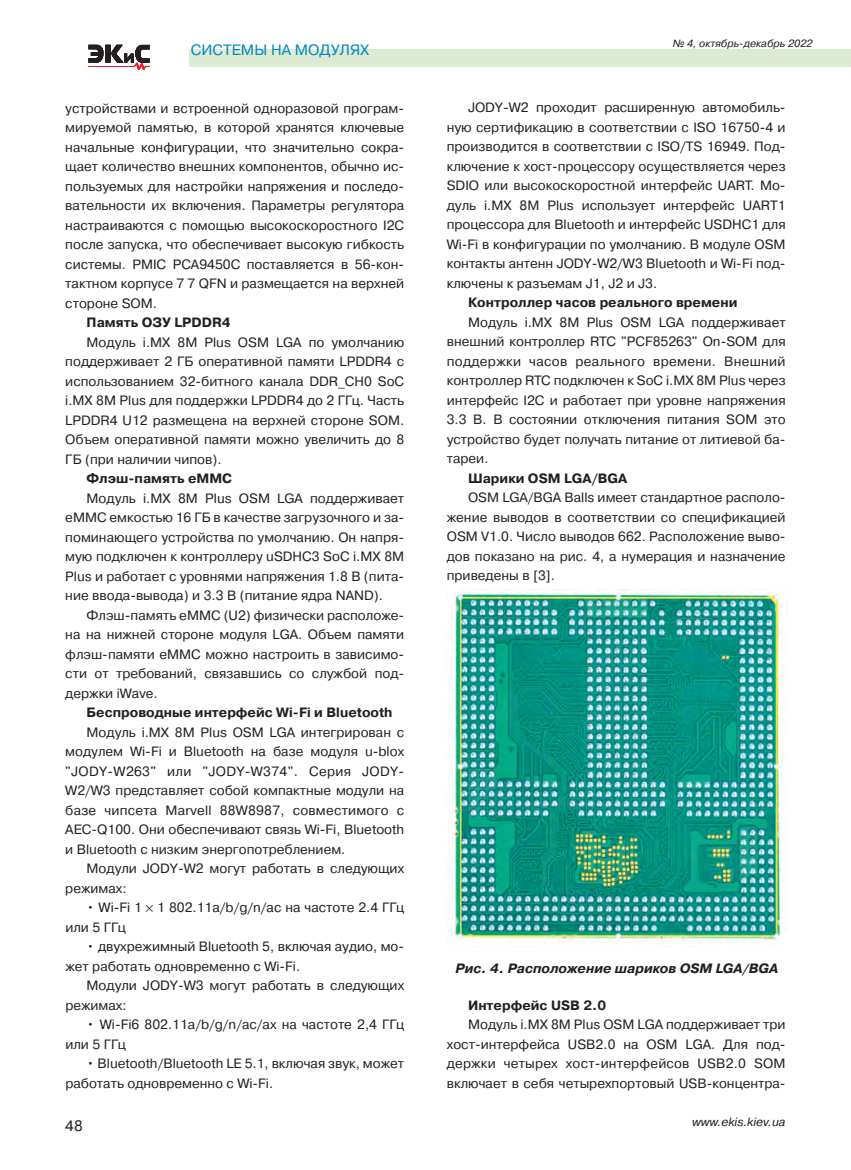
<style>
.page{position:relative;width:851px;height:1170px;background:#fff}
.page>*{position:absolute;margin:0;border:0;box-sizing:border-box;transform-origin:0 0}
.t1{font:15px "Pragmatica C";color:#0088bf}
.t2{font:15px "Pragmatica C";color:#231f20}
.t3{font:13.5px/19.5px "Pragmatica C";color:#231f20;text-align:justify}
.t4{font:700 13.5px "Pragmatica C";color:#231f20}
.t5{font:italic 700 13.5px "Pragmatica C";color:#231f20}
.t6{font:italic 12px "Pragmatica C";color:#231f20}
.t7{font:italic 10.5px "Pragmatica C";color:#231f20}
.s1{font-family:"Standard Sym L"}
</style>
<div class="page">
<div style="left:189px;top:50px;width:661px;height:17px;background:#deebd3"></div>
<svg style="left:88px;top:45px;width:61px;height:25px"></svg>
<img style="left:446px;top:591px;width:340px;height:350px">
<p class="t1" style="left:191px;top:42px;width:180px">СИСТЕМЫ НА МОДУЛЯХ</p>
<p class="t7" style="left:672px;top:40px;width:141px">№ 4, октябрь-декабрь 2022</p>
<p class="t3" style="left:65px;top:98px;width:340px">устройствами и встроенной одноразовой програм&shy;мируемой памятью, в которой хранятся ключевые начальные конфигурации, что значительно сокра&shy;щает количество внешних компонентов, обычно ис&shy;пользуемых для настройки напряжения и последо&shy;вательности их включения. Параметры регулятора настраиваются с помощью высокоскоростного I2C после запуска, что обеспечивает высокую гибкость системы. PMIC PCA9450C поставляется в 56-кон&shy;тактном корпусе 7 7 QFN и размещается на верхней стороне SOM.</p>
<p class="t4" style="left:87px;top:317px;width:145px">Память ОЗУ LPDDR4</p>
<p class="t3" style="left:65px;top:332px;width:340px;text-indent:21px">Модуль i.MX 8M Plus OSM LGA по умолчанию поддерживает 2 ГБ оперативной памяти LPDDR4 с использованием 32-битного канала DDR_CH0 SoC i.MX 8M Plus для поддержки LPDDR4 до 2 ГГц. Часть LPDDR4 U12 размещена на верхней стороне SOM.<br>Объем оперативной памяти можно увеличить до 8<br>ГБ (при наличии чипов).</p>
<p class="t4" style="left:87px;top:473px;width:147px">Флэш-память eMMC</p>
<p class="t3" style="left:65px;top:488px;width:340px;text-indent:21px">Модуль i.MX 8M Plus OSM LGA поддерживает eMMC емкостью 16 ГБ в качестве загрузочного и за&shy;поминающего устройства по умолчанию. Он напря&shy;мую подключен к контроллеру uSDHC3 SoC i.MX 8M Plus и работает с уровнями напряжения 1.8 В (пита&shy;ние ввода-вывода) и 3.3 В (питание ядра NAND).</p>
<p class="t3" style="left:65px;top:605px;width:340px;text-indent:21px">Флэш-память eMMC (U2) физически расположе&shy;на на нижней стороне модуля LGA. Объем памяти флэш-памяти eMMC можно настроить в зависимо&shy;сти от требований, связавшись со службой под&shy;держки iWave.</p>
<p class="t4" style="left:87px;top:707px;width:307px">Беспроводные интерфейс Wi-Fi и Bluetooth</p>
<p class="t3" style="left:65px;top:722px;width:340px;text-indent:21px">Модуль i.MX 8M Plus OSM LGA интегрирован с модулем Wi-Fi и Bluetooth на базе модуля u-blox "JODY-W263" или "JODY-W374". Серия JODY-W2/W3 представляет собой компактные модули на базе чипсета Marvell 88W8987, совместимого с AEC-Q100. Они обеспечивают связь Wi-Fi, Bluetooth и Bluetooth с низким энергопотреблением.</p>
<p class="t3" style="left:65px;top:859px;width:340px;text-indent:21px">Модули JODY-W2 могут работать в следующих режимах:</p>
<p class="t3" style="left:65px;top:898px;width:340px;text-indent:21px">• Wi-Fi 1 <span class="s1">×</span> 1 802.11a/b/g/n/ac на частоте 2.4 ГГц или 5 ГГц</p>
<p class="t3" style="left:65px;top:937px;width:340px;text-indent:21px">• двухрежимный Bluetooth 5, включая аудио, мо&shy;жет работать одновременно с Wi-Fi.</p>
<p class="t3" style="left:65px;top:976px;width:340px;text-indent:21px">Модули JODY-W3 могут работать в следующих режимах:</p>
<p class="t3" style="left:65px;top:1015px;width:340px;text-indent:21px">• Wi-Fi6 802.11a/b/g/n/ac/ax на частоте 2,4 ГГц или 5 ГГц</p>
<p class="t3" style="left:65px;top:1054px;width:340px;text-indent:21px">• Bluetooth/Bluetooth LE 5.1, включая звук, может работать одновременно с Wi-Fi.</p>
<p class="t3" style="left:446px;top:98px;width:340px;text-indent:21px">JODY-W2 проходит расширенную автомобиль&shy;ную сертификацию в соответствии с ISO 16750-4 и производится в соответствии с ISO/TS 16949. Под&shy;ключение к хост-процессору осуществляется через SDIO или высокоскоростной интерфейс UART. Мо&shy;дуль i.MX 8M Plus использует интерфейс UART1 процессора для Bluetooth и интерфейс USDHC1 для Wi-Fi в конфигурации по умолчанию. В модуле OSM контакты антенн JODY-W2/W3 Bluetooth и Wi-Fi под&shy;ключены к разъемам J1, J2 и J3.</p>
<p class="t4" style="left:468px;top:298px;width:271px">Контроллер часов реального времени</p>
<p class="t3" style="left:446px;top:312px;width:340px;text-indent:21px">Модуль i.MX 8M Plus OSM LGA поддерживает внешний контроллер RTC "PCF85263" On-SOM для поддержки часов реального времени. Внешний контроллер RTC подключен к SoC i.MX 8M Plus через интерфейс I2C и работает при уровне напряжения 3.3 В. В состоянии отключения питания SOM это устройство будет получать питание от литиевой ба&shy;тареи.</p>
<p class="t4" style="left:468px;top:473px;width:161px">Шарики OSM LGA/BGA</p>
<p class="t3" style="left:446px;top:488px;width:340px;text-indent:21px">OSM LGA/BGA Balls имеет стандартное располо&shy;жение выводов в соответствии со спецификацией OSM V1.0. Число выводов 662. Расположение выво&shy;дов показано на рис. 4, а нумерация и назначение приведены в [3].</p>
<p class="t5" style="left:455px;top:963px;width:324px">Рис. 4. Расположение шариков OSM LGA/BGA</p>
<p class="t4" style="left:468px;top:1000px;width:140px">Интерфейс USB 2.0</p>
<p class="t3" style="left:446px;top:1014px;width:340px;text-indent:21px">Модуль i.MX 8M Plus OSM LGA поддерживает три хост-интерфейса USB2.0 на OSM LGA. Для под&shy;держки четырех хост-интерфейсов USB2.0 SOM включает в себя четырехпортовый USB-концентра-</p>
<p class="t2" style="left:65px;top:1118px;width:19px">48</p>
<p class="t6" style="left:692px;top:1117px;width:95px">www.ekis.kiev.ua</p>
</div>
